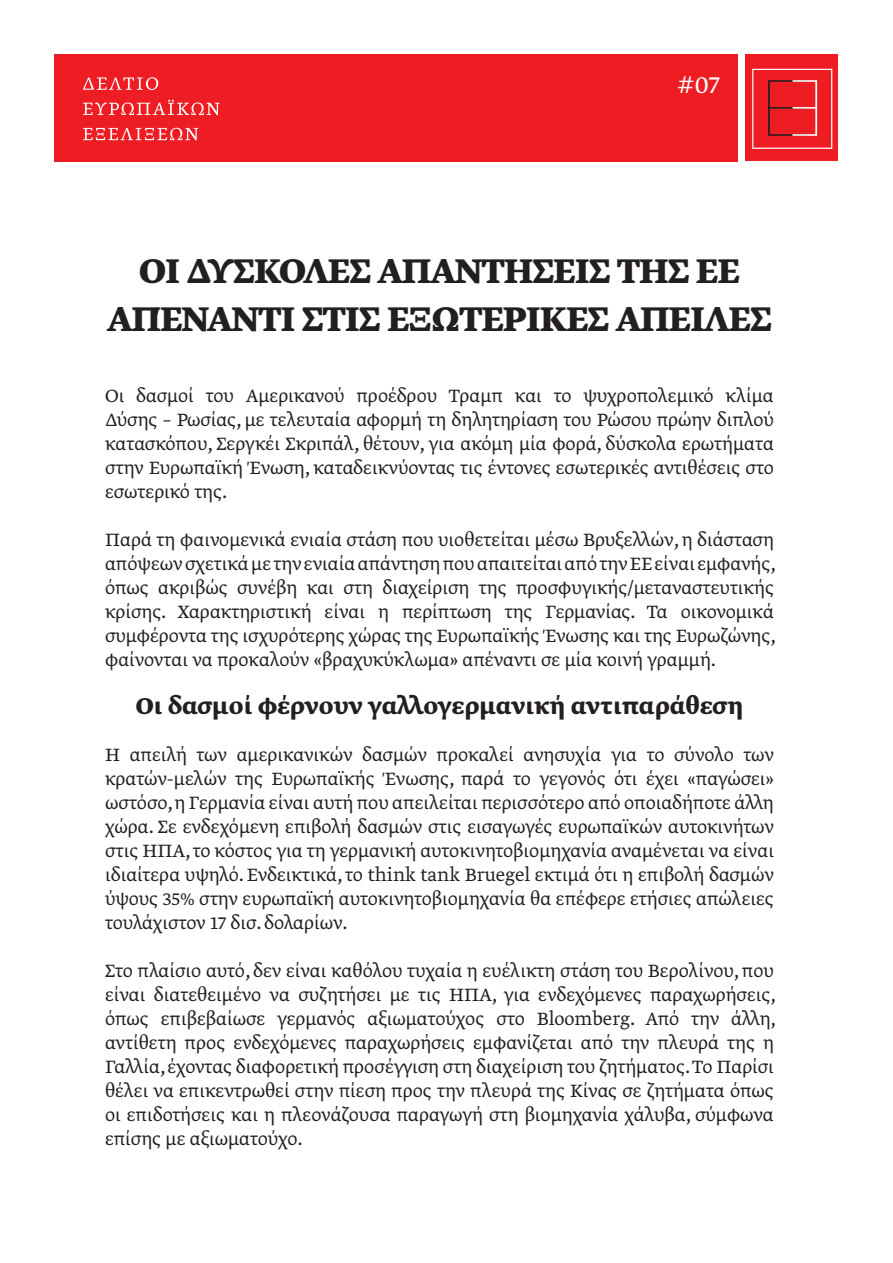
<style>
.page{position:relative;width:893px;height:1263px;background:#fff}
.page>*{position:absolute;margin:0;border:0;box-sizing:border-box;transform-origin:0 0}
.t1{font:700 40.5px/48.6px "Greta Text Pro";letter-spacing:-.025em;color:#231f20;text-align:center}
.t2{font:300 28.5px "Greta Text Pro";color:#fff}
.t3{font:700 27px "Greta Text Pro";color:#231f20}
.t4{font:300 21px/24px "Greta Text Pro";color:#231f20;text-align:justify}
</style>
<div class="page">
<div style="left:54px;top:54px;width:684px;height:108px;background:#ee1d23"></div>
<svg style="left:83px;top:77px;width:75px;height:13px"></svg>
<svg style="left:83px;top:100px;width:137px;height:15px"></svg>
<svg style="left:83px;top:128px;width:115px;height:12px"></svg>
<div style="left:746px;top:54px;width:92px;height:107px;background:#ee1d23"></div>
<svg style="left:752px;top:68px;width:80px;height:81px"></svg>
<h2 class="t2" style="left:677px;top:67px;width:44px">#07</h2>
<h2 class="t2" style="left:664px;top:74px;width:45px">#05</h2>
<h1 class="t1" style="left:107px;top:247px;width:666px">ΟΙ ΔΥΣΚΟΛΕΣ ΑΠΑΝΤΗΣΕΙΣ ΤΗΣ ΕΕ<br>ΑΠΈΝΑΝΤΙ ΣΤΙΣ ΕΞΩΤΕΡΙΚΕΣ ΑΠΕΙΛΕΣ</h1>
<p class="t4" style="left:105px;top:384px;width:670px">Οι δασμοί του Αμερικανού προέδρου Τραμπ και το ψυχροπολεμικό κλίμα Δύσης – Ρωσίας, με τελευταία αφορμή τη δηλητηρίαση του Ρώσου πρώην διπλού κατασκόπου, Σεργκέι Σκριπάλ, θέτουν, για ακόμη μία φορά, δύσκολα ερωτήματα στην Ευρωπαϊκή Ένωση, καταδεικνύοντας τις έντονες εσωτερικές αντιθέσεις στο εσωτερικό της.</p>
<p class="t4" style="left:105px;top:529px;width:672px">Παρά τη φαινομενικά ενιαία στάση που υιοθετείται μέσω Βρυξελλών, η διάσταση απόψεων σχετικά με την ενιαία απάντηση που απαιτείται από την ΕΕ είναι εμφανής, όπως ακριβώς συνέβη και στη διαχείριση της προσφυγικής/μεταναστευτικής κρίσης. Χαρακτηριστική είναι η περίπτωση της Γερμανίας. Τα οικονομικά συμφέροντα της ισχυρότερης χώρας της Ευρωπαϊκής Ένωσης και της Ευρωζώνης, φαίνονται να προκαλούν «βραχυκύκλωμα» απέναντι σε μία κοινή γραμμή.</p>
<p class="t3" style="left:136px;top:688px;width:609px">Οι δασμοί φέρνουν γαλλογερμανική αντιπαράθεση</p>
<p class="t4" style="left:105px;top:744px;width:670px">Η απειλή των αμερικανικών δασμών προκαλεί ανησυχία για το σύνολο των κρατών-μελών της Ευρωπαϊκής Ένωσης, παρά το γεγονός ότι έχει «παγώσει» ωστόσο, η Γερμανία είναι αυτή που απειλείται περισσότερο από οποιαδήποτε άλλη χώρα. Σε ενδεχόμενη επιβολή δασμών στις εισαγωγές ευρωπαϊκών αυτοκινήτων στις ΗΠΑ, το κόστος για τη γερμανική αυτοκινητοβιομηχανία αναμένεται να είναι ιδιαίτερα υψηλό. Ενδεικτικά, το think tank Bruegel εκτιμά ότι η επιβολή δασμών ύψους 35% στην ευρωπαϊκή αυτοκινητοβιομηχανία θα επέφερε ετήσιες απώλειες τουλάχιστον 17 δισ. δολαρίων.</p>
<p class="t4" style="left:105px;top:959px;width:672px">Στο πλαίσιο αυτό, δεν είναι καθόλου τυχαία η ευέλικτη στάση του Βερολίνου, που είναι διατεθειμένο να συζητήσει με τις ΗΠΑ, για ενδεχόμενες παραχωρήσεις, όπως επιβεβαίωσε γερμανός αξιωματούχος στο Bloomberg. Από την άλλη, αντίθετη προς ενδεχόμενες παραχωρήσεις εμφανίζεται από την πλευρά της η Γαλλία, έχοντας διαφορετική προσέγγιση στη διαχείριση του ζητήματος. Το Παρίσι θέλει να επικεντρωθεί στην πίεση προς την πλευρά της Κίνας σε ζητήματα όπως οι επιδοτήσεις και η πλεονάζουσα παραγωγή στη βιομηχανία χάλυβα, σύμφωνα επίσης με αξιωματούχο.</p>
</div>
